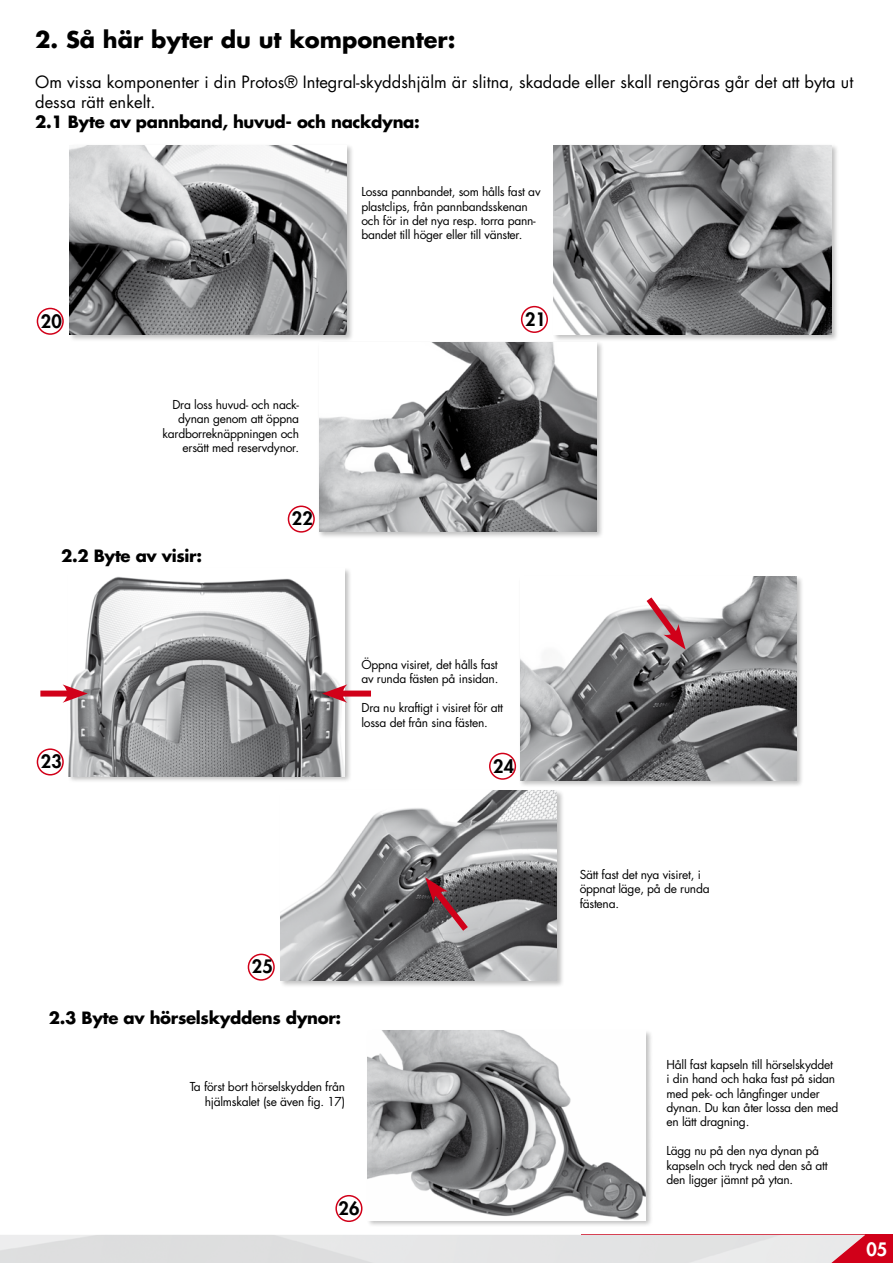
<style>
.page{position:relative;width:893px;height:1263px;background:#fff}
.page>*{position:absolute;margin:0;border:0;box-sizing:border-box;transform-origin:0 0}
.t1{font:700 22.5px "Futura Std";color:#000}
.t2{font:800 18px "Futura Std";color:#000}
.t3{font:800 18px "Futura Std";color:#fff}
.t4{font:16.5px/19.8px "Futura Std";color:#000}
.t5{font:700 16.5px "Futura Std";letter-spacing:-.02em;color:#000}
.t6{font:12px/14.4px "Futura Std";letter-spacing:-.02em;color:#000}
</style>
<div class="page">
<div style="left:581px;top:1235px;width:312px;height:28px;background:#d10019"></div>
<div style="left:0;top:1235px;width:865px;height:28px;background:#e2e3e4"></div>
<div style="left:552px;top:143px;width:287px;height:199px;background:#000;opacity:.25"></div>
<img style="left:554px;top:145px;width:277px;height:189px">
<div style="left:318px;top:341px;width:286px;height:198px;background:#000;opacity:.25"></div>
<img style="left:319px;top:342px;width:278px;height:189px">
<div style="left:521px;top:306px;width:27px;height:27px;border:2px solid #d10019;border-radius:50%"></div>
<div style="left:37px;top:308px;width:27px;height:27px;border:2px solid #d10019;border-radius:50%"></div>
<div style="left:288px;top:505px;width:27px;height:28px;border:2px solid #d10019;border-radius:50%"></div>
<div style="left:68px;top:143px;width:286px;height:199px;background:#000;opacity:.25"></div>
<img style="left:69px;top:145px;width:278px;height:189px">
<div style="left:37px;top:748px;width:27px;height:27px;border:2px solid #d10019;border-radius:50%"></div>
<div style="left:248px;top:953px;width:27px;height:28px;border:2px solid #d10019;border-radius:50%"></div>
<div style="left:489px;top:753px;width:27px;height:27px;border:2px solid #d10019;border-radius:50%"></div>
<div style="left:67px;top:567px;width:286px;height:217px;background:#000;opacity:.25"></div>
<img style="left:69px;top:569px;width:276px;height:207px">
<div style="left:279px;top:789px;width:285px;height:199px;background:#000;opacity:.25"></div>
<img style="left:280px;top:791px;width:277px;height:189px">
<div style="left:40px;top:690px;width:33px;height:6px;background:#d10019"></div>
<svg style="left:63px;top:684px;width:25px;height:19px"></svg>
<div style="left:337px;top:690px;width:34px;height:6px;background:#d10019"></div>
<svg style="left:322px;top:684px;width:25px;height:19px"></svg>
<div style="left:518px;top:575px;width:286px;height:212px;background:#000;opacity:.25"></div>
<img style="left:520px;top:577px;width:277px;height:203px">
<svg style="left:641px;top:591px;width:45px;height:59px"></svg>
<svg style="left:425px;top:877px;width:49px;height:60px;background:#826368"></svg>
<div style="left:335px;top:1195px;width:27px;height:27px;border:2px solid #d10019;border-radius:50%"></div>
<div style="left:366px;top:1029px;width:287px;height:198px;background:#000;opacity:.25"></div>
<img style="left:368px;top:1031px;width:277px;height:189px">
<h1 class="t1" style="left:35px;top:25px;width:422px">2. Så här byter du ut komponenter:</h1>
<h3 class="t4" style="left:35px;top:72px;width:820px">Om vissa komponenter i din Protos® Integral-skyddshjälm är slitna, skadade eller skall rengöras går det att byta ut dessa rätt enkelt.</h3>
<h3 class="t5" style="left:35px;top:110px;width:386px">2.1 Byte av pannband, huvud- och nackdyna:</h3>
<p class="t6" style="left:361px;top:185px;width:181px">Lossa pannbandet, som hålls fast av plastclips, från pannbandsskenan och för in det nya resp. torra pann&shy;bandet till höger eller till vänster.</p>
<h2 class="t2" style="left:41px;top:309px;width:22px">20</h2>
<h2 class="t2" style="left:525px;top:308px;width:22px">21</h2>
<p class="t6" style="left:163px;top:397px;width:138px;text-align:right">Dra loss huvud- och nack&shy;dynan genom att öppna kardborreknäppningen och ersätt med reservdynor.</p>
<h3 class="t5" style="left:61px;top:545px;width:143px">2.2 Byte av visir:</h3>
<h2 class="t2" style="left:41px;top:750px;width:22px">23</h2>
<h2 class="t2" style="left:292px;top:507px;width:22px">22</h2>
<p class="t6" style="left:361px;top:657px;width:138px">Öppna visiret, det hålls fast av runda fästen på insidan.</p>
<p class="t6" style="left:361px;top:701px;width:143px">Dra nu kraftigt i visiret för att lossa det från sina fästen.</p>
<h2 class="t2" style="left:493px;top:754px;width:22px">24</h2>
<h2 class="t2" style="left:252px;top:955px;width:22px">25</h2>
<h3 class="t5" style="left:49px;top:1007px;width:294px">2.3 Byte av hörselskyddens dynor:</h3>
<p class="t6" style="left:190px;top:1080px;width:157px;text-align:right">Ta först bort hörselskydden från hjälmskalet (se även fig. 17)</p>
<h2 class="t2" style="left:339px;top:1197px;width:22px">26</h2>
<p class="t6" style="left:580px;top:867px;width:131px">Sätt fast det nya visiret, i öppnat läge, på de runda fästena.</p>
<p class="t6" style="left:666px;top:1057px;width:173px">Håll fast kapseln till hörselskyddet i din hand och haka fast på sidan med pek- och långfinger under dynan. Du kan åter lossa den med en lätt dragning.</p>
<p class="t6" style="left:666px;top:1144px;width:163px">Lägg nu på den nya dynan på kapseln och tryck ned den så att den ligger jämnt på ytan.</p>
<h2 class="t3" style="left:866px;top:1237px;width:22px">05</h2>
</div>
